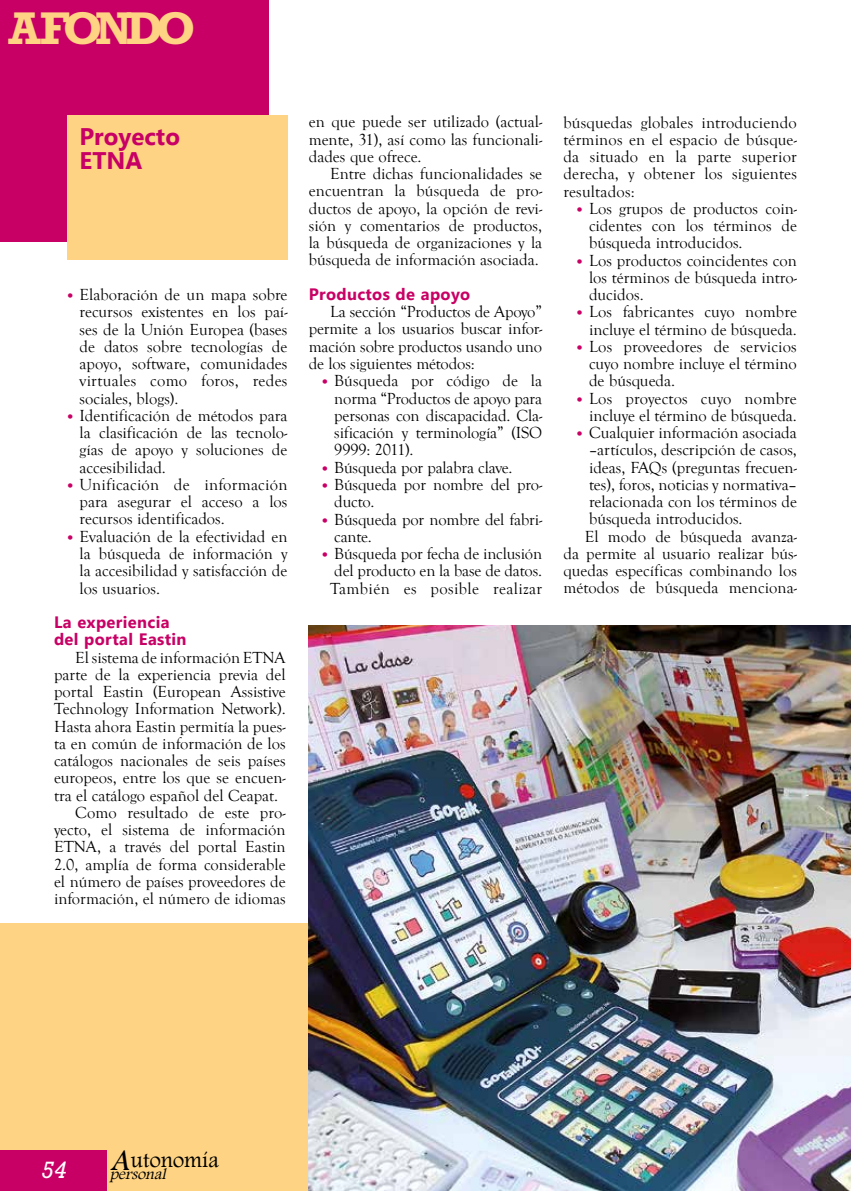
<style>
.page{position:relative;width:851px;height:1191px;background:#fff}
.page>*{position:absolute;margin:0;border:0;box-sizing:border-box;transform-origin:0 0}
.t1{font:700 46.5px "Rockwell";letter-spacing:-.15em;color:#fed383}
.t2{font:italic 30.75px "Footlight MT Light";color:#000}
.t3{font:700 24px/24px "Segoe UI";color:#c80065}
.t4{font:italic 24px "Rockwell";color:#fff}
.t5{font:22.5px "Footlight MT Light";color:#000}
.TEXTO{font:16.5px/17.2px "Goudy Old Style T";color:#000;text-align:justify}
.LADILLO{font:700 16.5px/17.2px "Segoe UI";letter-spacing:.02em;color:#c80065}
.TEXTO-2{font:16.5px "Goudy Old Style T";letter-spacing:.025em;color:#000}
.t6{font:italic 15.9px "Footlight MT Light";color:#000}
.s1{font-family:"Segoe UI";font-weight:700;color:#c80065}
</style>
<div class="page">
<div style="left:0;top:923px;width:850px;height:268px;background:#fed383"></div>
<img style="left:309px;top:625px;width:541px;height:566px">
<div style="left:0;top:0;width:268px;height:241px;background:#c80065"></div>
<div style="left:0;top:1150px;width:106px;height:41px;background:#c80065"></div>
<div style="left:67px;top:115px;width:220px;height:144px;background:#fed383"></div>
<p class="t1" style="left:9px;top:0;width:188px">A FONDO</p>
<p class="t3" style="left:80px;top:123px;width:102px">Proyecto<br>ETNA</p>
<p class="TEXTO" style="left:80px;top:286px;width:209px;text-indent:-13px"><span class="s1">•</span> Elaboración de un mapa sobre recursos existentes en los paí&shy;ses de la Unión Europea (bases de datos sobre tecnologías de apoyo, software, comunidades virtuales como foros, redes sociales, blogs).</p>
<p class="TEXTO" style="left:80px;top:407px;width:209px;text-indent:-13px"><span class="s1">•</span> Identificación de métodos para la clasificación de las tecnolo&shy;gías de apoyo y soluciones de accesibilidad.</p>
<p class="TEXTO" style="left:80px;top:476px;width:209px;text-indent:-13px"><span class="s1">•</span> Unificación de información para asegurar el acceso a los recursos identificados.</p>
<p class="TEXTO" style="left:80px;top:528px;width:209px;text-indent:-13px"><span class="s1">•</span> Evaluación de la efectividad en la búsqueda de información y la accesibilidad y satisfacción de los usuarios.</p>
<p class="LADILLO" style="left:54px;top:612px;width:134px">La experiencia del portal Eastin</p>
<p class="TEXTO" style="left:54px;top:649px;width:233px;text-indent:21px">El sistema de información ETNA parte de la experiencia previa del portal Eastin (European Assistive Technology Information Network).<br>Hasta ahora Eastin permitía la pues&shy;ta en común de información de los catálogos nacionales de seis países europeos, entre los que se encuen&shy;tra el catálogo español del Ceapat.</p>
<p class="TEXTO" style="left:54px;top:804px;width:233px;text-indent:21px">Como resultado de este pro&shy;yecto, el sistema de información ETNA, a través del portal Eastin 2.0, amplía de forma considerable el número de países proveedores de información, el número de idiomas</p>
<p class="TEXTO" style="left:309px;top:114px;width:235px">en que puede ser utilizado (actual&shy;mente, 31), así como las funcionali&shy;dades que ofrece.</p>
<p class="TEXTO" style="left:309px;top:165px;width:235px;text-indent:21px">Entre dichas funcionalidades se encuentran la búsqueda de pro&shy;ductos de apoyo, la opción de revi&shy;sión y comentarios de productos, la búsqueda de organizaciones y la búsqueda de información asociada.</p>
<p class="LADILLO" style="left:309px;top:285px;width:163px">Productos de apoyo</p>
<p class="TEXTO" style="left:309px;top:303px;width:235px;text-indent:21px">La sección “Productos de Apoyo” permite a los usuarios buscar infor&shy;mación sobre productos usando uno de los siguientes métodos:</p>
<p class="TEXTO" style="left:334px;top:373px;width:209px;text-indent:-13px"><span class="s1">•</span> Búsqueda por código de la norma “Productos de apoyo para personas con discapacidad. Cla&shy;sificación y terminología” (ISO 9999: 2011).</p>
<p class="TEXTO" style="left:321px;top:459px;width:192px"><span class="s1">•</span> Búsqueda por palabra clave.</p>
<p class="TEXTO" style="left:334px;top:476px;width:209px;text-indent:-13px"><span class="s1">•</span> Búsqueda por nombre del pro&shy;ducto.</p>
<p class="TEXTO" style="left:334px;top:511px;width:209px;text-indent:-13px"><span class="s1">•</span> Búsqueda por nombre del fabri&shy;cante.</p>
<p class="TEXTO" style="left:321px;top:545px;width:222px;text-align:right"><span class="s1">•</span> Búsqueda por fecha de inclusión del producto en la base de datos.</p>
<p class="TEXTO-2" style="left:330px;top:579px;width:214px">También es posible realizar</p>
<p class="TEXTO" style="left:563px;top:114px;width:235px">búsquedas globales introduciendo términos en el espacio de búsque&shy;da situado en la parte superior derecha, y obtener los siguientes resultados:</p>
<p class="TEXTO" style="left:589px;top:200px;width:209px;text-indent:-13px"><span class="s1">•</span> Los grupos de productos coin&shy;cidentes con los términos de búsqueda introducidos.</p>
<p class="TEXTO" style="left:589px;top:252px;width:209px;text-indent:-13px"><span class="s1">•</span> Los productos coincidentes con los términos de búsqueda intro&shy;ducidos.</p>
<p class="TEXTO" style="left:576px;top:304px;width:222px;text-align:right"><span class="s1">•</span> Los fabricantes cuyo nombre incluye el término de búsqueda.</p>
<p class="TEXTO" style="left:589px;top:338px;width:209px;text-indent:-13px"><span class="s1">•</span> Los proveedores de servicios cuyo nombre incluye el término de búsqueda.</p>
<p class="TEXTO" style="left:576px;top:390px;width:222px;text-align:right"><span class="s1">•</span> Los proyectos cuyo nombre incluye el término de búsqueda.</p>
<p class="TEXTO" style="left:589px;top:424px;width:209px;text-indent:-13px"><span class="s1">•</span> Cualquier información asociada –artículos, descripción de casos, ideas, FAQs (preguntas frecuen&shy;tes), foros, noticias y normativa– relacionada con los términos de búsqueda introducidos.</p>
<p class="TEXTO" style="left:563px;top:528px;width:235px;text-indent:21px">El modo de búsqueda avanza&shy;da permite al usuario realizar bús&shy;quedas específicas combinando los métodos de búsqueda menciona-</p>
<p class="t2" style="left:111px;top:1141px;width:27px">A</p>
<p class="t5" style="left:131px;top:1146px;width:90px">utonomía</p>
<p class="t4" style="left:41px;top:1156px;width:27px">54</p>
<p class="t6" style="left:110px;top:1164px;width:61px">personal</p>
</div>
